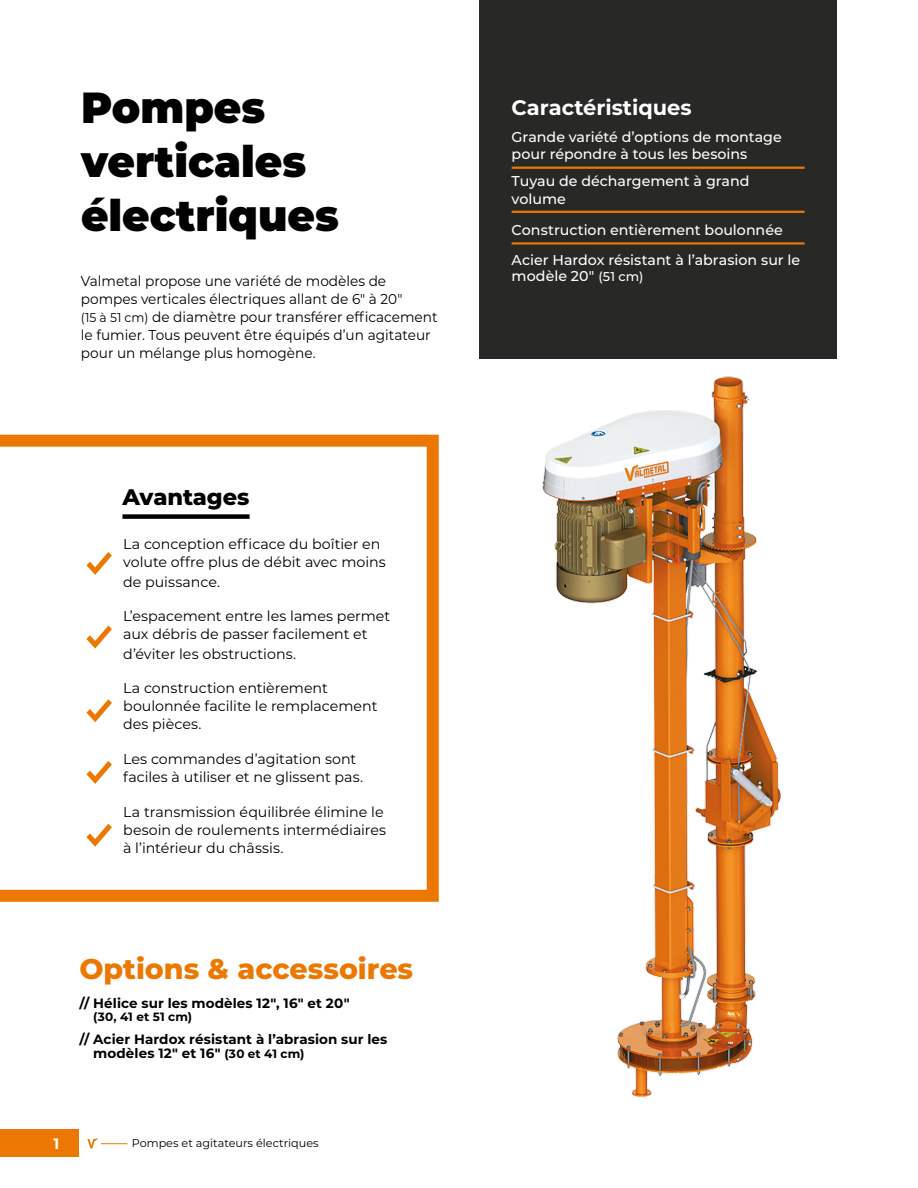
<style>
.page{position:relative;width:918px;height:1188px;background:#fff}
.page>*{position:absolute;margin:0;border:0;box-sizing:border-box;transform-origin:0 0}
.t1{font:900 43.5px/54px "Montserrat";color:#000}
.t2{font:800 28.5px "Montserrat";color:#ec7803}
.t3{font:800 22.5px "Montserrat";letter-spacing:-.005em;color:#000}
.t4{font:700 21px "Montserrat";color:#fff}
.t5{font:700 15px "Montserrat";color:#fff}
.t6{font:14.25px/18px "Montserrat";color:#000}
.t7{font:14.25px/18px "Montserrat";color:#000;scale:.96 1}
.t8{font:500 14.25px/17.1px "Montserrat";color:#fff}
.t9{font:700 13.5px/13.5px "Montserrat";letter-spacing:.005em;color:#000}
.t10{font:700 12px "Montserrat";letter-spacing:.015em;color:#000}
.t11{font:11.25px "Montserrat";color:#000}
.s1{font-size:12.75px}
.s2{font-size:12px}
</style>
<div class="page">
<div style="left:0;top:1130px;width:79px;height:27px;background:#ec7803"></div>
<svg style="left:87px;top:1138px;width:40px;height:11px"></svg>
<svg style="left:0;top:435px;width:439px;height:467px"></svg>
<div style="left:122px;top:514px;width:128px;height:5px;background:#000"></div>
<svg style="left:86px;top:626px;width:26px;height:23px"></svg>
<svg style="left:86px;top:552px;width:26px;height:23px"></svg>
<svg style="left:86px;top:699px;width:26px;height:23px"></svg>
<svg style="left:86px;top:761px;width:26px;height:23px"></svg>
<svg style="left:86px;top:824px;width:26px;height:23px"></svg>
<div style="left:479px;top:0;width:358px;height:359px;background:#282827"></div>
<hr style="left:512px;top:167px;width:293px;height:2px;background:#ec7803">
<hr style="left:512px;top:211px;width:293px;height:2px;background:#ec7803">
<hr style="left:512px;top:242px;width:293px;height:3px;background:#ec7803">
<img style="left:542px;top:376px;width:239px;height:721px">
<h1 class="t1" style="left:81px;top:78px;width:260px">Pompes verticales électriques</h1>
<p class="t7" style="left:81px;top:271px;width:373px">Valmetal propose une variété de modèles de pompes verticales électriques allant de 6″ à 20″<br><span class="s1">(15 à 51 cm)</span> de diamètre pour transférer efficacement le fumier. Tous peuvent être équipés d’un agitateur pour un mélange plus homogène.</p>
<h3 class="t3" style="left:122px;top:481px;width:129px">Avantages</h3>
<p class="t6" style="left:123px;top:535px;width:264px">La conception efficace du boîtier en volute offre plus de débit avec moins</p>
<p class="t6" style="left:123px;top:572px;width:98px">de puissance.</p>
<p class="t6" style="left:123px;top:607px;width:269px">L’espacement entre les lames permet aux débris de passer facilement et</p>
<p class="t6" style="left:123px;top:644px;width:174px">d’éviter les obstructions.</p>
<p class="t6" style="left:123px;top:679px;width:256px">La construction entièrement boulonnée facilite le remplacement des pièces.</p>
<p class="t6" style="left:123px;top:750px;width:241px">Les commandes d’agitation sont faciles à utiliser et ne glissent pas.</p>
<p class="t6" style="left:123px;top:802px;width:264px">La transmission équilibrée élimine le besoin de roulements intermédiaires à l’intérieur du châssis.</p>
<h2 class="t2" style="left:79px;top:948px;width:335px">Options &amp; accessoires</h2>
<p class="t9" style="left:79px;top:996px;width:272px">// Hélice sur les modèles 12", 16" et 20"</p>
<p class="t10" style="left:93px;top:1009px;width:100px">(30, 41 et 51 cm)</p>
<p class="t9" style="left:93px;top:1032px;width:296px;text-indent:-14px">// Acier Hardox résistant à l’abrasion sur les modèles 12" et 16" <span class="s2">(30 et 41 cm)</span></p>
<p class="t5" style="left:53px;top:1133px;width:7px">1</p>
<p class="t11" style="left:132px;top:1135px;width:188px">Pompes et agitateurs électriques</p>
<h3 class="t4" style="left:512px;top:92px;width:182px">Caractéristiques</h3>
<p class="t8" style="left:512px;top:128px;width:272px">Grande variété d’options de montage pour répondre à tous les besoins</p>
<p class="t8" style="left:512px;top:171px;width:239px;line-height:18px">Tuyau de déchargement à grand volume</p>
<p class="t8" style="left:512px;top:214px;width:290px;line-height:30px">Construction entièrement boulonnée<br>Acier Hardox résistant à l’abrasion sur le</p>
<p class="t8" style="left:512px;top:267px;width:133px">modèle 20″ <span class="s1">(51 cm)</span></p>
</div>
